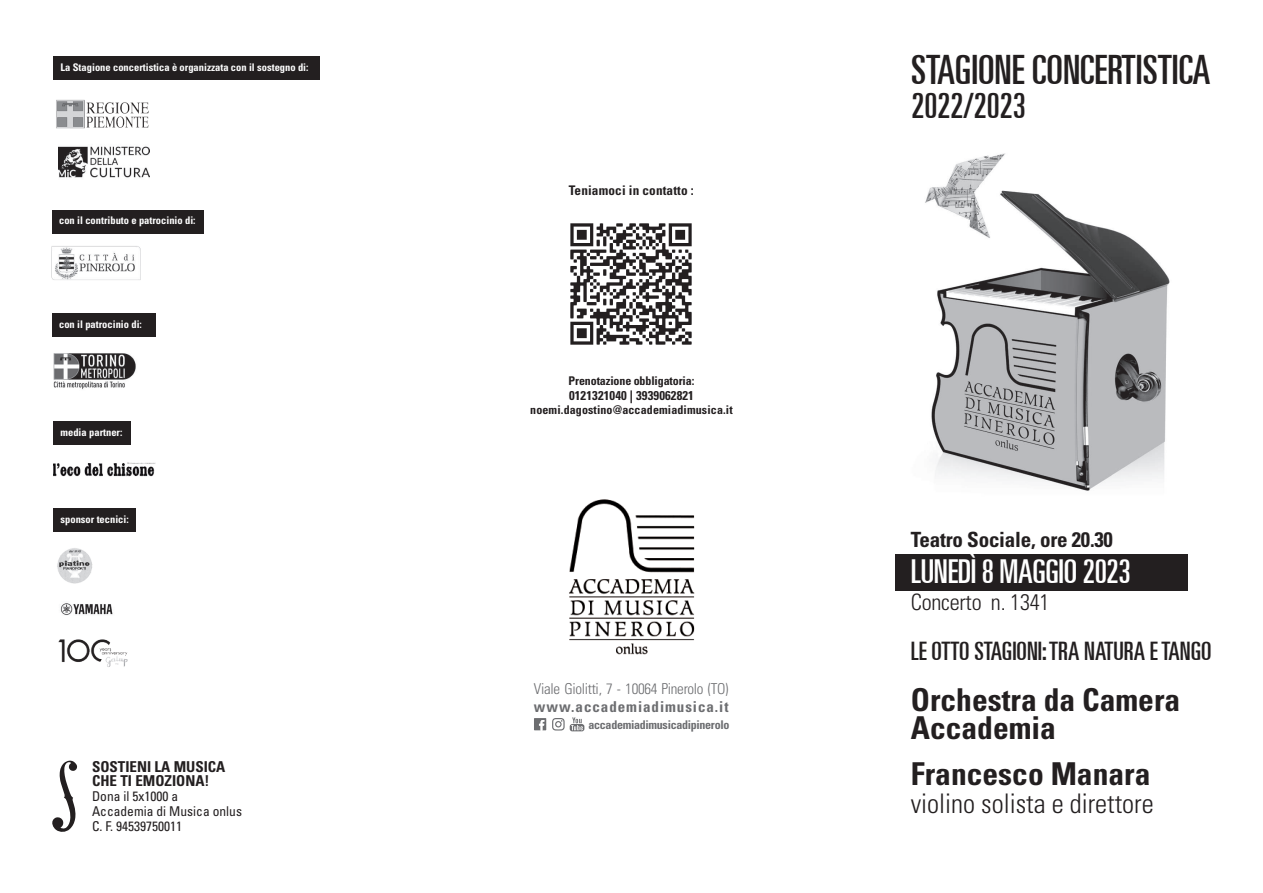
<style>
.page{position:relative;width:1263px;height:893px;background:#fff}
.page>*{position:absolute;margin:0;border:0;box-sizing:border-box;transform-origin:0 0}
.t1{font:ultra-condensed 40.5px "Univers LT";color:#231f20}
.t2{font:ultra-condensed 34.95px "Univers LT";color:#231f20}
.t3{font:ultra-condensed 33px "Univers LT";letter-spacing:-.01em;color:#fff}
.t4{font:700 condensed 31.5px/28.5px "Univers LT Std";color:#231f20}
.t5{font:300 condensed 27px "Univers LT Std";color:#231f20}
.t6{font:ultra-condensed 25.5px "Univers LT";color:#231f20}
.t7{font:300 condensed 22.5px "Univers LT Std";letter-spacing:-.01em;color:#231f20}
.t8{font:700 condensed 21px "Univers LT Std";letter-spacing:-.01em;color:#231f20}
.t9{font:300 condensed 15px "Univers LT Std";letter-spacing:-.02em;color:#6c6d70}
.t10{font:700 condensed 15px/14.9px "Univers LT Std";color:#231f20}
.t11{font:700 condensed 15px "Univers LT Std";letter-spacing:.065em;color:#6c6d70}
.t12{font:condensed 13.5px/15px "Univers LT Std";color:#231f20}
.t13{font:700 condensed 13.2px "Univers LT Std";letter-spacing:.01em;color:#231f20}
.t14{font:700 condensed 12.75px "Univers LT Std";letter-spacing:.01em;color:#231f20}
.t15{font:700 condensed 12px "Univers LT Std";letter-spacing:.01em;color:#231f20}
.t16{font:700 condensed 12px "Univers LT Std";letter-spacing:-.025em;color:#6c6d70}
.t17{font:700 condensed 12px "Univers LT Std";letter-spacing:-.01em;color:#231f20}
.t18{font:700 condensed 10.5px "Univers LT Std";color:#fff}
</style>
<div class="page">
<img style="left:895px;top:153px;width:275px;height:415px">
<div style="left:896px;top:554px;width:292px;height:36px;background:#231f20"></div>
<img style="left:569px;top:499px;width:126px;height:156px">
<img style="left:56px;top:99px;width:93px;height:30px">
<img style="left:58px;top:146px;width:91px;height:32px">
<img style="left:51px;top:246px;width:90px;height:34px">
<img style="left:58px;top:639px;width:70px;height:28px">
<img style="left:60px;top:603px;width:53px;height:12px">
<img style="left:57px;top:548px;width:36px;height:36px">
<img style="left:54px;top:462px;width:101px;height:14px">
<div style="left:54px;top:56px;width:266px;height:24px;background:#231f20"></div>
<div style="left:52px;top:210px;width:151px;height:23px;background:#231f20"></div>
<div style="left:52px;top:313px;width:104px;height:24px;background:#231f20"></div>
<div style="left:54px;top:421px;width:77px;height:24px;background:#231f20"></div>
<div style="left:54px;top:508px;width:82px;height:24px;background:#231f20"></div>
<svg style="left:52px;top:760px;width:26px;height:72px"></svg>
<svg style="left:534px;top:718px;width:12px;height:12px"></svg>
<svg style="left:552px;top:717px;width:32px;height:14px"></svg>
<img style="left:53px;top:353px;width:83px;height:37px">
<img style="left:570px;top:223px;width:122px;height:122px">
<p class="t18" style="left:61px;top:60px;width:249px">La Stagione concertistica è organizzata con il sostegno di:</p>
<p class="t18" style="left:59px;top:214px;width:138px">con il contributo e patrocinio di:</p>
<p class="t18" style="left:59px;top:318px;width:84px">con il patrocinio di:</p>
<p class="t18" style="left:61px;top:426px;width:63px">media partner:</p>
<p class="t18" style="left:61px;top:513px;width:70px">sponsor tecnici:</p>
<h3 class="t10" style="left:92px;top:759px;width:135px">SOSTIENI LA MUSICA<br>CHE TI EMOZIONA!</h3>
<p class="t12" style="left:92px;top:789px;width:151px">Dona il 5x1000 a<br>Accademia di Musica onlus<br>C. F. 94539750011</p>
<p class="t13" style="left:569px;top:182px;width:126px">Teniamoci in contatto :</p>
<p class="t17" style="left:569px;top:373px;width:127px">Prenotazione obbligatoria:</p>
<p class="t14" style="left:569px;top:388px;width:126px">0121321040 | 3939062821</p>
<p class="t15" style="left:530px;top:402px;width:204px">noemi.dagostino@accademiadimusica.it</p>
<h3 class="t9" style="left:534px;top:680px;width:196px">Viale Giolitti, 7 - 10064 Pinerolo (TO)</h3>
<h3 class="t11" style="left:534px;top:698px;width:196px">www.accademiadimusica.it</h3>
<p class="t16" style="left:588px;top:718px;width:142px">accademiadimusicadipinerolo</p>
<h1 class="t1" style="left:911px;top:47px;width:301px">STAGIONE CONCERTISTICA</h1>
<h2 class="t2" style="left:911px;top:86px;width:116px">2022/2023</h2>
<h3 class="t8" style="left:911px;top:527px;width:204px">Teatro Sociale, ore 20.30</h3>
<h3 class="t3" style="left:911px;top:553px;width:222px">LUNEDÌ 8 MAGGIO 2023</h3>
<h3 class="t7" style="left:911px;top:589px;width:140px">Concerto n. 1341</h3>
<h3 class="t6" style="left:911px;top:636px;width:302px">LE OTTO STAGIONI: TRA NATURA E TANGO</h3>
<h3 class="t4" style="left:911px;top:685px;width:271px">Orchestra da Camera<br>Accademia</h3>
<h3 class="t4" style="left:911px;top:759px;width:241px">Francesco Manara</h3>
<h3 class="t5" style="left:911px;top:787px;width:244px">violino solista e direttore</h3>
</div>
